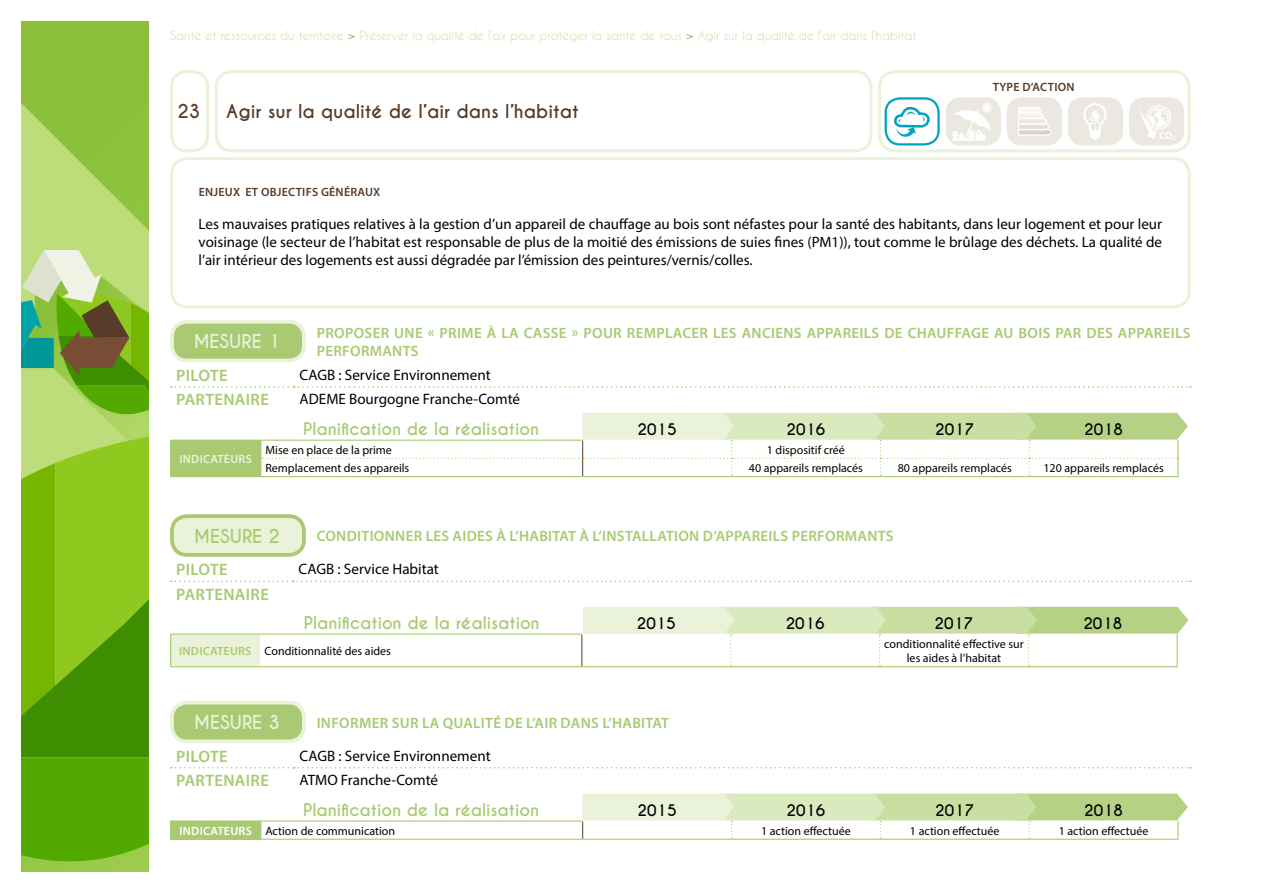
<style>
.page{position:relative;width:1263px;height:893px;background:#fff}
.page>*{position:absolute;margin:0;border:0;box-sizing:border-box;transform-origin:0 0}
.t1{font:700 18px "Caviar Dreams";color:#583c29}
.t2{font:700 18px "Caviar Dreams";color:#eaf3d9}
.t3{font:700 18px "Caviar Dreams";color:#a9ca73}
.t4{font:600 16.65px "Myriad Pro";letter-spacing:.02em;color:#a9ca73}
.t5{font:700 16.5px "Caviar Dreams";color:#a9ca73}
.t6{font:15.15px "Myriad Pro";color:#000}
.t7{font:15px/18px "Myriad Pro";color:#000;text-align:justify}
.t8{font:600 15px/18px "Myriad Pro";letter-spacing:.02em;color:#a9ca73}
.t9{font:700 15px "Caviar Dreams";color:#000}
.t10{font:12px/14.4px "Myriad Pro";color:#000;text-align:center}
.t11{font:12px "Caviar Dreams";color:#c9dfa1}
.t12{font:600 12px "Myriad Pro";letter-spacing:.02em;color:#583c29}
.t13{font:600 12px "Myriad Pro";letter-spacing:.02em;color:#eaf3d9}
.s1{color:#836b58}
.s2{font-weight:600;color:#a9ca73}
.s3{font-weight:600;color:#fff}
</style>
<div class="page">
<div style="left:215px;top:70px;width:657px;height:82px;border:3px solid #eaf3d9;border-radius:16px"></div>
<div style="left:170px;top:157px;width:1021px;height:151px;border:3px solid #eaf3d9;border-radius:16px"></div>
<div style="left:170px;top:70px;width:39px;height:82px;border:3px solid #eaf3d9;border-radius:15px"></div>
<div style="left:884px;top:97px;width:56px;height:49px;border:2px solid #00a3c1;border-radius:14px"></div>
<svg style="left:895px;top:106px;width:36px;height:203px"></svg>
<div style="left:1007px;top:98px;width:54px;height:47px;background:#ebe8e1;border-radius:14px"></div>
<div style="left:1007px;top:97px;width:55px;height:49px;border:2px solid #ebe8e1;border-radius:14px"></div>
<svg style="left:1018px;top:107px;width:35px;height:29px"></svg>
<div style="left:1130px;top:98px;width:53px;height:47px;background:#ebe8e1;border-radius:14px"></div>
<div style="left:1129px;top:97px;width:55px;height:49px;border:2px solid #ebe8e1;border-radius:14px"></div>
<svg style="left:1139px;top:106px;width:36px;height:34px"></svg>
<div style="left:1146px;top:105px;width:25px;height:25px;border:1px solid #fff;border-radius:50%"></div>
<div style="left:1069px;top:98px;width:53px;height:47px;background:#ebe8e1;border-radius:14px"></div>
<div style="left:1068px;top:97px;width:55px;height:49px;border:2px solid #ebe8e1;border-radius:14px"></div>
<svg style="left:1083px;top:103px;width:24px;height:37px"></svg>
<div style="left:946px;top:98px;width:54px;height:47px;background:#ebe8e1;border-radius:14px"></div>
<div style="left:946px;top:97px;width:55px;height:49px;border:2px solid #ebe8e1;border-radius:14px"></div>
<svg style="left:952px;top:103px;width:40px;height:38px"></svg>
<div style="left:171px;top:440px;width:90px;height:37px;background:#a9ca73"></div>
<hr style="left:170px;top:476px;width:91px;height:1px;background:#a9ca73">
<hr style="left:170px;top:440px;width:91px;height:1px;background:#a9ca73">
<svg style="left:170px;top:441px;width:1px;height:35px"></svg>
<hr style="left:261px;top:476px;width:322px;height:1px;background:#a9ca73">
<hr style="left:583px;top:476px;width:148px;height:1px;background:#a9ca73">
<hr style="left:731px;top:476px;width:149px;height:1px;background:#a9ca73">
<hr style="left:880px;top:476px;width:149px;height:1px;background:#a9ca73">
<hr style="left:1029px;top:476px;width:149px;height:1px;background:#a9ca73">
<svg style="left:260px;top:413px;width:928px;height:63px"></svg>
<div style="left:172px;top:322px;width:132px;height:38px;background:#a9ca73;border-radius:15px"></div>
<div style="left:170px;top:320px;width:136px;height:42px;border:4px solid #eaf3d9;border-radius:15px"></div>
<svg style="left:171px;top:386px;width:1020px;height:2px"></svg>
<div style="left:171px;top:634px;width:89px;height:33px;background:#eaf3d9"></div>
<hr style="left:170px;top:634px;width:90px;height:1px;background:#a9ca73">
<hr style="left:170px;top:635px;width:1px;height:31px;background:#a9ca73">
<hr style="left:170px;top:666px;width:90px;height:1px;background:#a9ca73">
<hr style="left:260px;top:634px;width:322px;height:1px;background:#a9ca73">
<svg style="left:583px;top:607px;width:605px;height:59px"></svg>
<hr style="left:260px;top:666px;width:322px;height:1px;background:#a9ca73">
<hr style="left:582px;top:666px;width:149px;height:1px;background:#a9ca73">
<hr style="left:731px;top:666px;width:148px;height:1px;background:#a9ca73">
<hr style="left:879px;top:666px;width:149px;height:1px;background:#a9ca73">
<hr style="left:1028px;top:666px;width:150px;height:1px;background:#a9ca73">
<hr style="left:582px;top:635px;width:1px;height:31px;background:#583c29">
<div style="left:172px;top:516px;width:132px;height:39px;background:#eaf3d9;border-radius:15px"></div>
<div style="left:170px;top:514px;width:136px;height:43px;border:4px solid #a9ca73;border-radius:15px"></div>
<svg style="left:171px;top:581px;width:1020px;height:1px"></svg>
<div style="left:171px;top:821px;width:90px;height:18px;background:#a9ca73"></div>
<svg style="left:170px;top:822px;width:1px;height:17px"></svg>
<hr style="left:170px;top:839px;width:91px;height:1px;background:#a9ca73">
<hr style="left:261px;top:839px;width:322px;height:1px;background:#a9ca73">
<hr style="left:583px;top:839px;width:148px;height:1px;background:#a9ca73">
<hr style="left:731px;top:839px;width:149px;height:1px;background:#a9ca73">
<hr style="left:880px;top:839px;width:149px;height:1px;background:#a9ca73">
<hr style="left:1029px;top:839px;width:149px;height:1px;background:#a9ca73">
<hr style="left:170px;top:820px;width:91px;height:2px;background:#a9ca73">
<hr style="left:261px;top:820px;width:322px;height:2px;background:#a9ca73">
<svg style="left:582px;top:794px;width:606px;height:45px"></svg>
<div style="left:172px;top:703px;width:132px;height:38px;background:#a9ca73;border-radius:15px"></div>
<div style="left:170px;top:701px;width:136px;height:42px;border:4px solid #eaf3d9;border-radius:15px"></div>
<svg style="left:171px;top:767px;width:1020px;height:1px"></svg>
<div style="left:878px;top:70px;width:313px;height:82px;border:3px solid #eaf3d9;border-radius:16px"></div>
<svg style="left:21px;top:21px;width:128px;height:851px;background:#81ba32"></svg>
<p class="t11" style="left:170px;top:28px;width:748px">Santé et ressources du territoire <span class="s1">&gt;</span> Préserver la qualité de l’air pour protéger la santé de tous <span class="s1">&gt;</span> Agir sur la qualité de l’air dans l’habitat</p>
<p class="t1" style="left:177px;top:101px;width:25px">23</p>
<p class="t1" style="left:226px;top:101px;width:354px">Agir sur la qualité de l’air dans l’habitat</p>
<p class="t12" style="left:993px;top:79px;width:83px">TYPE D’ACTION</p>
<p class="t12" style="left:199px;top:184px;width:183px">ENJEUX ET OBJECTIFS GÉNÉRAUX</p>
<p class="t7" style="left:199px;top:214px;width:965px">Les mauvaises pratiques relatives à la gestion d’un appareil de chauffage au bois sont néfastes pour la santé des habitants, dans leur logement et pour leur voisinage (le secteur de l’habitat est responsable de plus de la moitié des émissions de suies fines (PM1)), tout comme le brûlage des déchets. La qualité de l’air intérieur des logements est aussi dégradée par l’émission des peintures/vernis/colles.</p>
<p class="t2" style="left:194px;top:330px;width:88px">MESURE 1</p>
<p class="t8" style="left:317px;top:323px;width:875px">PROPOSER UNE « PRIME À LA CASSE » POUR REMPLACER LES ANCIENS APPAREILS DE CHAUFFAGE AU BOIS PAR DES APPAREILS<br>PERFORMANTS</p>
<p class="t4" style="left:176px;top:365px;width:51px">PILOTE</p>
<p class="t6" style="left:300px;top:365px;width:193px">CAGB : Service Environnement</p>
<p class="t4" style="left:176px;top:389px;width:92px">PARTENAIRE</p>
<p class="t6" style="left:300px;top:390px;width:222px">ADEME Bourgogne Franche-Comté</p>
<p class="t13" style="left:180px;top:451px;width:74px">INDICATEURS</p>
<p class="t5" style="left:303px;top:419px;width:237px">Planification de la réalisation</p>
<p class="t9" style="left:637px;top:420px;width:41px">2015</p>
<p class="t9" style="left:786px;top:420px;width:40px">2016</p>
<p class="t9" style="left:935px;top:420px;width:41px">2017</p>
<p class="t9" style="left:1084px;top:420px;width:40px">2018</p>
<p class="t10" style="left:265px;top:442px;width:128px">Mise en place de la prime</p>
<p class="t10" style="left:767px;top:442px;width:80px">1 dispositif créé</p>
<p class="t10" style="left:265px;top:461px;width:145px">Remplacement des appareils</p>
<p class="t10" style="left:749px;top:461px;width:116px">40 appareils remplacés</p>
<p class="t10" style="left:898px;top:461px;width:116px">80 appareils remplacés</p>
<p class="t10" style="left:1043px;top:461px;width:122px">120 appareils remplacés</p>
<p class="t3" style="left:194px;top:525px;width:87px">MESURE 2</p>
<p class="t8" style="left:317px;top:527px;width:578px">CONDITIONNER LES AIDES À L’HABITAT À L’INSTALLATION D’APPAREILS PERFORMANTS</p>
<p class="t4" style="left:176px;top:559px;width:51px">PILOTE</p>
<p class="t6" style="left:299px;top:560px;width:142px">CAGB : Service Habitat</p>
<p class="t4" style="left:176px;top:584px;width:92px">PARTENAIRE</p>
<p class="t5" style="left:304px;top:613px;width:237px">Planification de la réalisation</p>
<p class="t9" style="left:637px;top:614px;width:41px">2015</p>
<p class="t9" style="left:786px;top:614px;width:40px">2016</p>
<p class="t9" style="left:934px;top:614px;width:41px">2017</p>
<p class="t9" style="left:1083px;top:614px;width:40px">2018</p>
<p class="t10" style="left:179px;top:643px;width:213px"><span class="s2">I NDICATEURS</span> Conditionnalité des aides</p>
<p class="t10" style="left:884px;top:636px;width:141px">conditionnalité effective sur les aides à l’habitat</p>
<p class="t2" style="left:194px;top:711px;width:87px">MESURE 3</p>
<p class="t8" style="left:317px;top:713px;width:354px">INFORMER SUR LA QUALITÉ DE L’AIR DANS L’HABITAT</p>
<p class="t4" style="left:176px;top:745px;width:51px">PILOTE</p>
<p class="t6" style="left:300px;top:746px;width:193px">CAGB : Service Environnement</p>
<p class="t4" style="left:176px;top:770px;width:92px">PARTENAIRE</p>
<p class="t6" style="left:300px;top:771px;width:140px">ATMO Franche-Comté</p>
<p class="t5" style="left:303px;top:799px;width:237px">Planification de la réalisation</p>
<p class="t9" style="left:637px;top:801px;width:41px">2015</p>
<p class="t9" style="left:786px;top:801px;width:40px">2016</p>
<p class="t9" style="left:935px;top:801px;width:41px">2017</p>
<p class="t9" style="left:1084px;top:801px;width:40px">2018</p>
<p class="t10" style="left:180px;top:823px;width:217px"><span class="s3">I NDICATEURS</span> Action de communication</p>
<p class="t10" style="left:761px;top:823px;width:91px">1 action effectuée</p>
<p class="t10" style="left:910px;top:823px;width:91px">1 action effectuée</p>
<p class="t10" style="left:1059px;top:823px;width:91px">1 action effectuée</p>
</div>
